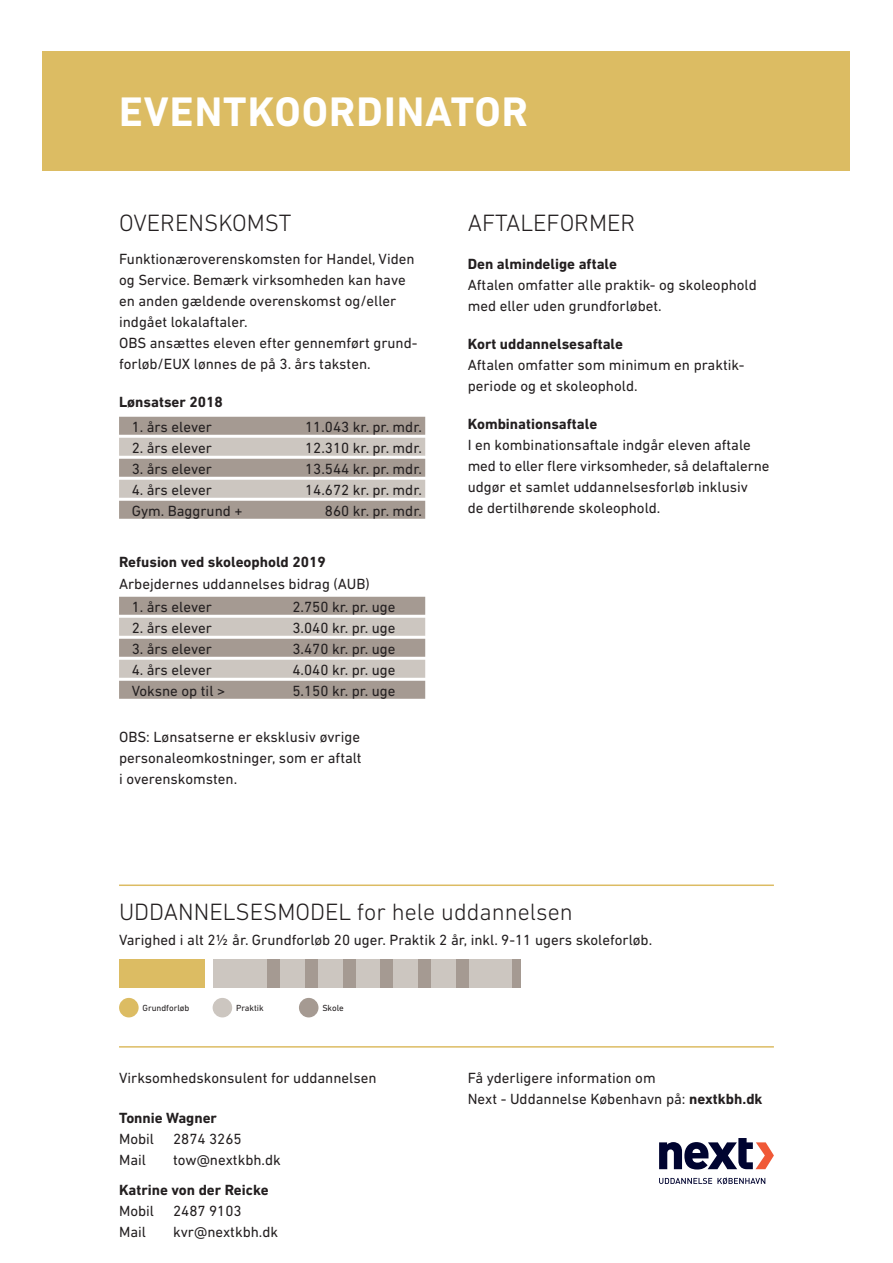
<style>
.page{position:relative;width:893px;height:1263px;background:#fff}
.page>*{position:absolute;margin:0;border:0;box-sizing:border-box;transform-origin:0 0}
.t1{font:700 42px "DIN Next LT Pro";letter-spacing:.025em;color:#fff}
.t2{font:300 24px "DIN Next LT Pro";color:#231f20}
.t3{font:15px/21px "DIN Next LT Pro";color:#231f20}
.t4{font:700 15px "DIN Next LT Pro";color:#231f20}
.t5{font:9px "DIN Next LT Pro";color:#231f20}
.s1{font-weight:700}
</style>
<div class="page">
<div style="left:43px;top:51px;width:807px;height:119px;background:#dcbc63"></div>
<div style="left:119px;top:417px;width:306px;height:18px;background:#a59a92"></div>
<div style="left:119px;top:438px;width:306px;height:18px;background:#ccc6c0"></div>
<div style="left:119px;top:459px;width:306px;height:18px;background:#a59a92"></div>
<div style="left:119px;top:480px;width:306px;height:18px;background:#ccc6c0"></div>
<div style="left:119px;top:501px;width:306px;height:18px;background:#a59a92"></div>
<div style="left:119px;top:597px;width:306px;height:18px;background:#a59a92"></div>
<div style="left:119px;top:618px;width:306px;height:18px;background:#ccc6c0"></div>
<div style="left:119px;top:639px;width:306px;height:18px;background:#a59a92"></div>
<div style="left:119px;top:660px;width:306px;height:18px;background:#ccc6c0"></div>
<div style="left:119px;top:681px;width:306px;height:18px;background:#a59a92"></div>
<div style="left:119px;top:959px;width:85px;height:28px;background:#dcbc63"></div>
<div style="left:119px;top:998px;width:20px;height:19px;background:#dcbc63;border-radius:50%"></div>
<div style="left:213px;top:998px;width:19px;height:19px;background:#ccc6c0;border-radius:50%"></div>
<div style="left:299px;top:998px;width:19px;height:19px;background:#a59a92;border-radius:50%"></div>
<hr style="left:119px;top:884px;width:655px;height:2px;background:#dcbc63">
<hr style="left:119px;top:1046px;width:655px;height:1px;background:#dcbc63">
<svg style="left:659px;top:1138px;width:115px;height:31px"></svg>
<svg style="left:659px;top:1177px;width:106px;height:7px"></svg>
<div style="left:213px;top:959px;width:307px;height:28px;background:#ccc6c0"></div>
<div style="left:305px;top:959px;width:13px;height:28px;background:#a59a92"></div>
<div style="left:267px;top:959px;width:13px;height:28px;background:#a59a92"></div>
<div style="left:418px;top:959px;width:13px;height:28px;background:#a59a92"></div>
<div style="left:343px;top:959px;width:13px;height:28px;background:#a59a92"></div>
<div style="left:456px;top:959px;width:13px;height:28px;background:#a59a92"></div>
<div style="left:380px;top:959px;width:13px;height:28px;background:#a59a92"></div>
<div style="left:512px;top:959px;width:8px;height:28px;background:#a59a92"></div>
<h1 class="t1" style="left:119px;top:87px;width:410px">EVENTKOORDINATOR</h1>
<h2 class="t2" style="left:119px;top:209px;width:174px">OVERENSKOMST</h2>
<p class="t3" style="left:119px;top:249px;width:300px">Funktionæroverenskomsten for Handel, Viden og Service. Bemærk virksomheden kan have en anden gældende overenskomst og/eller indgået lokalaftaler.<br>OBS ansættes eleven efter gennemført grund&shy;forløb/EUX lønnes de på 3. års taksten.</p>
<p class="t4" style="left:119px;top:393px;width:105px">Lønsatser 2018</p>
<p class="t3" style="left:132px;top:416px;width:82px">1. års elever</p>
<p class="t3" style="left:305px;top:416px;width:118px">11.043 kr. pr. mdr.</p>
<p class="t3" style="left:132px;top:437px;width:82px">2. års elever</p>
<p class="t3" style="left:305px;top:437px;width:118px">12.310 kr. pr. mdr.</p>
<p class="t3" style="left:132px;top:458px;width:82px">3. års elever</p>
<p class="t3" style="left:305px;top:458px;width:118px">13.544 kr. pr. mdr.</p>
<p class="t3" style="left:132px;top:479px;width:82px">4. års elever</p>
<p class="t3" style="left:305px;top:479px;width:118px">14.672 kr. pr. mdr.</p>
<p class="t3" style="left:132px;top:500px;width:112px">Gym. Baggrund +</p>
<p class="t3" style="left:325px;top:500px;width:99px">860 kr. pr. mdr.</p>
<p class="t4" style="left:119px;top:553px;width:208px">Refusion ved skoleophold 2019</p>
<p class="t3" style="left:119px;top:573px;width:252px">Arbejdernes uddannelses bidrag (AUB)</p>
<p class="t3" style="left:132px;top:596px;width:82px">1. års elever</p>
<p class="t3" style="left:292px;top:596px;width:105px">2.750 kr. pr. uge</p>
<p class="t3" style="left:132px;top:617px;width:82px">2. års elever</p>
<p class="t3" style="left:292px;top:617px;width:105px">3.040 kr. pr. uge</p>
<p class="t3" style="left:132px;top:638px;width:82px">3. års elever</p>
<p class="t3" style="left:292px;top:638px;width:105px">3.470 kr. pr. uge</p>
<p class="t3" style="left:132px;top:659px;width:82px">4. års elever</p>
<p class="t3" style="left:292px;top:659px;width:105px">4.040 kr. pr. uge</p>
<p class="t3" style="left:132px;top:680px;width:95px">Voksne op til &gt;</p>
<p class="t3" style="left:292px;top:680px;width:105px">5.150 kr. pr. uge</p>
<p class="t3" style="left:119px;top:726px;width:244px;text-align:justify">OBS: Lønsatserne er eksklusiv øvrige personaleomkostninger, som er aftalt i overenskomsten.</p>
<h2 class="t2" style="left:468px;top:209px;width:169px">AFTALEFORMER</h2>
<p class="t4" style="left:468px;top:255px;width:151px">Den almindelige aftale</p>
<p class="t3" style="left:468px;top:274px;width:291px">Aftalen omfatter alle praktik- og skoleophold med eller uden grundforløbet.</p>
<p class="t4" style="left:468px;top:335px;width:157px">Kort uddannelsesaftale</p>
<p class="t3" style="left:468px;top:354px;width:278px">Aftalen omfatter som minimum en praktik&shy;periode og et skoleophold.</p>
<p class="t4" style="left:468px;top:415px;width:131px">Kombinationsaftale</p>
<p class="t3" style="left:468px;top:434px;width:303px">I en kombinationsaftale indgår eleven aftale med to eller flere virksomheder, så delaftalerne udgør et samlet uddannelsesforløb inklusiv<br>de dertilhørende skoleophold.</p>
<h2 class="t2" style="left:119px;top:897px;width:455px">UDDANNELSESMODEL for hele uddannelsen</h2>
<p class="t3" style="left:119px;top:929px;width:535px">Varighed i alt 2½ år. Grundforløb 20 uger. Praktik 2 år, inkl. 9-11 ugers skoleforløb.</p>
<p class="t5" style="left:142px;top:1003px;width:49px">Grundforløb</p>
<p class="t5" style="left:236px;top:1003px;width:29px">Praktik</p>
<p class="t5" style="left:322px;top:1003px;width:23px">Skole</p>
<p class="t3" style="left:119px;top:1067px;width:259px">Virksomhedskonsulent for uddannelsen</p>
<p class="t3" style="left:468px;top:1067px;width:296px">Få yderligere information om<br>Next - Uddannelse København på: <span class="s1">nextkbh.dk</span></p>
<p class="t4" style="left:119px;top:1109px;width:99px">Tonnie Wagner</p>
<p class="t3" style="left:119px;top:1128px;width:37px">Mobil</p>
<p class="t3" style="left:173px;top:1128px;width:70px">2874 3265</p>
<p class="t3" style="left:119px;top:1149px;width:28px">Mail</p>
<p class="t3" style="left:173px;top:1149px;width:109px">tow@nextkbh.dk</p>
<p class="t4" style="left:119px;top:1181px;width:151px">Katrine von der Reicke</p>
<p class="t3" style="left:119px;top:1200px;width:37px">Mobil</p>
<p class="t3" style="left:173px;top:1200px;width:70px">2487 9103</p>
<p class="t3" style="left:119px;top:1221px;width:28px">Mail</p>
<p class="t3" style="left:173px;top:1221px;width:107px">kvr@nextkbh.dk</p>
</div>
